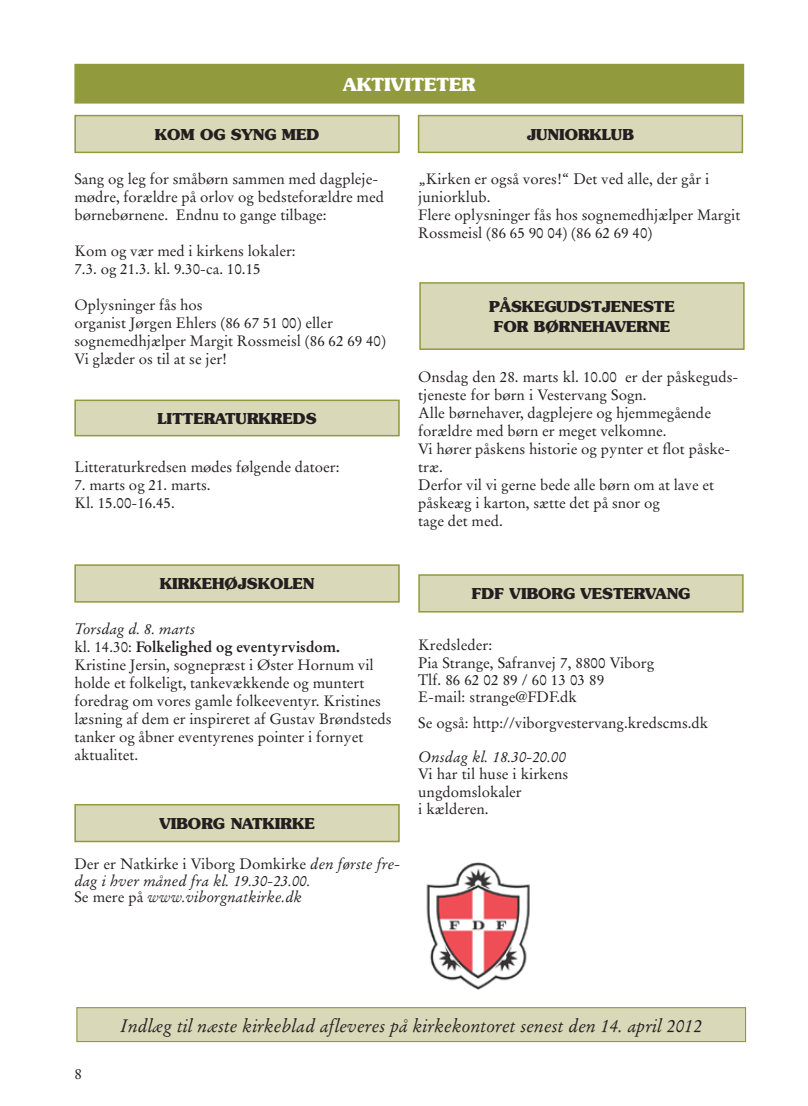
<style>
.page{position:relative;width:808px;height:1106px;background:#fff}
.page>*{position:absolute;margin:0;border:0;box-sizing:border-box;transform-origin:0 0}
.t1{font:italic 18px "Stempel Garamond LT Std";color:#231f20}
.t2{font:700 18px "Souvenir";color:#fff}
.t3{font:15px/18px "Stempel Garamond LT Std";color:#231f20}
.t4{font:italic 15px/16.5px "Stempel Garamond LT Std";color:#231f20}
.t5{font:700 15px/19.2px "Souvenir";color:#231f20;text-align:center}
.s1{font-style:italic}
.s2{font-weight:700}
.s3{font-style:normal}
</style>
<div class="page">
<div style="left:75px;top:400px;width:324px;height:35px;background:#d9d8b8"></div>
<div style="left:74px;top:399px;width:326px;height:37px;border:2px solid #919a3c"></div>
<div style="left:77px;top:1007px;width:668px;height:34px;background:#d9d8b8"></div>
<div style="left:76px;top:1007px;width:670px;height:35px;border:1px solid #919a3c"></div>
<div style="left:75px;top:65px;width:668px;height:38px;background:#919a3c"></div>
<div style="left:74px;top:64px;width:670px;height:40px;border:2px solid #919a3c"></div>
<div style="left:75px;top:116px;width:324px;height:36px;background:#d9d8b8"></div>
<div style="left:74px;top:115px;width:326px;height:38px;border:2px solid #919a3c"></div>
<div style="left:419px;top:116px;width:323px;height:36px;background:#d9d8b8"></div>
<div style="left:418px;top:115px;width:325px;height:38px;border:2px solid #919a3c"></div>
<div style="left:419px;top:575px;width:324px;height:37px;background:#d9d8b8"></div>
<div style="left:418px;top:574px;width:326px;height:38px;border:2px solid #919a3c"></div>
<img style="left:426px;top:862px;width:104px;height:127px">
<div style="left:420px;top:283px;width:324px;height:66px;background:#d9d8b8"></div>
<div style="left:419px;top:282px;width:326px;height:68px;border:2px solid #919a3c"></div>
<div style="left:75px;top:565px;width:324px;height:37px;background:#d9d8b8"></div>
<div style="left:74px;top:564px;width:326px;height:38px;border:2px solid #919a3c"></div>
<div style="left:75px;top:804px;width:324px;height:37px;background:#d9d8b8"></div>
<div style="left:74px;top:804px;width:326px;height:38px;border:2px solid #919a3c"></div>
<p class="t2" style="left:343px;top:73px;width:134px">AKTIVITETER</p>
<p class="t5" style="left:155px;top:125px;width:166px">KOM OG SYNG MED</p>
<p class="t5" style="left:527px;top:125px;width:108px">JUNIORKLUB</p>
<p class="t3" style="left:74px;top:170px;width:311px">Sang og leg for småbørn sammen med dagpleje&shy;mødre, forældre på orlov og bedsteforældre med børnebørnene. Endnu to gange tilbage:</p>
<p class="t3" style="left:74px;top:242px;width:223px">Kom og vær med i kirkens lokaler:<br>7.3. og 21.3. kl. 9.30-ca. 10.15</p>
<p class="t3" style="left:74px;top:296px;width:313px">Oplysninger fås hos<br>organist Jørgen Ehlers (86 67 51 00) eller sognemedhjælper Margit Rossmeisl (86 62 69 40)<br>Vi glæder os til at se jer!</p>
<p class="t5" style="left:158px;top:409px;width:160px">LITTERATURKREDS</p>
<p class="t3" style="left:74px;top:458px;width:267px">Litteraturkredsen mødes følgende datoer:</p>
<p class="t3" style="left:74px;top:476px;width:138px">7. marts og 21. marts.<br>Kl. 15.00-16.45.</p>
<p class="t3" style="left:418px;top:170px;width:324px">„Kirken er også vores!“ Det ved alle, der går i juniorklub.<br>Flere oplysninger fås hos sognemedhjælper Margit Rossmeisl (86 65 90 04) (86 62 69 40)</p>
<p class="t5" style="left:489px;top:297px;width:187px">PÅSKEGUDSTJENESTE<br>FOR BØRNEHAVERNE</p>
<p class="t3" style="left:418px;top:368px;width:322px">Onsdag den 28. marts kl. 10.00 er der påskeguds&shy;tjeneste for børn i Vestervang Sogn.<br>Alle børnehaver, dagplejere og hjemmegående forældre med børn er meget velkomne.<br>Vi hører påskens historie og pynter et flot påske&shy;træ.<br>Derfor vil vi gerne bede alle børn om at lave et påskeæg i karton, sætte det på snor og<br>tage det med.</p>
<p class="t5" style="left:160px;top:574px;width:156px">KIRKEHØJSKOLEN</p>
<p class="t3" style="left:74px;top:620px;width:319px"><span class="s1">Torsdag d. 8. marts<br></span>kl. 14.30: <span class="s2">Folkelighed og eventyrvisdom.<br></span>Kristine Jersin, sognepræst i Øster Hornum vil holde et folkeligt, tankevækkende og muntert foredrag om vores gamle folkeeventyr. Kristines læsning af dem er inspireret af Gustav Brøndsteds tanker og åbner eventyrenes pointer i fornyet aktualitet.</p>
<p class="t5" style="left:159px;top:814px;width:12px">VIBORG</p>
<p class="t5" style="left:231px;top:814px;width:12px">NATKIRKE</p>
<p class="t4" style="left:74px;top:856px;width:327px"><span class="s3">Der er Natkirke i Viborg Domkirke</span> den første fre&shy;dag i hver måned fra kl. 19.30-23.00.<br><span class="s3">Se mere på</span> www.viborgnatkirke.dk</p>
<p class="t5" style="left:472px;top:584px;width:12px">FDF</p>
<p class="t5" style="left:510px;top:584px;width:12px">VIBORG</p>
<p class="t5" style="left:580px;top:584px;width:12px">VESTERVANG</p>
<p class="t3" style="left:418px;top:636px;width:237px;line-height:17.2px">Kredsleder:<br>Pia Strange, Safranvej 7, 8800 Viborg<br>Tlf. 86 62 02 89 / 60 13 03 89<br>E-mail: strange@FDF.dk</p>
<p class="t3" style="left:418px;top:713px;width:291px">Se også: http://viborgvestervang.kredscms.dk</p>
<p class="t4" style="left:418px;top:748px;width:149px">Onsdag kl. 18.30-20.00</p>
<p class="t3" style="left:418px;top:765px;width:152px;line-height:17.2px">Vi har til huse i kirkens ungdomslokaler<br>i kælderen.</p>
<p class="t3" style="left:74px;top:1065px;width:9px">8</p>
<p class="t1" style="left:120px;top:1014px;width:583px">Indlæg til næste kirkeblad afleveres på kirkekontoret senest den 14. april 2012</p>
</div>
